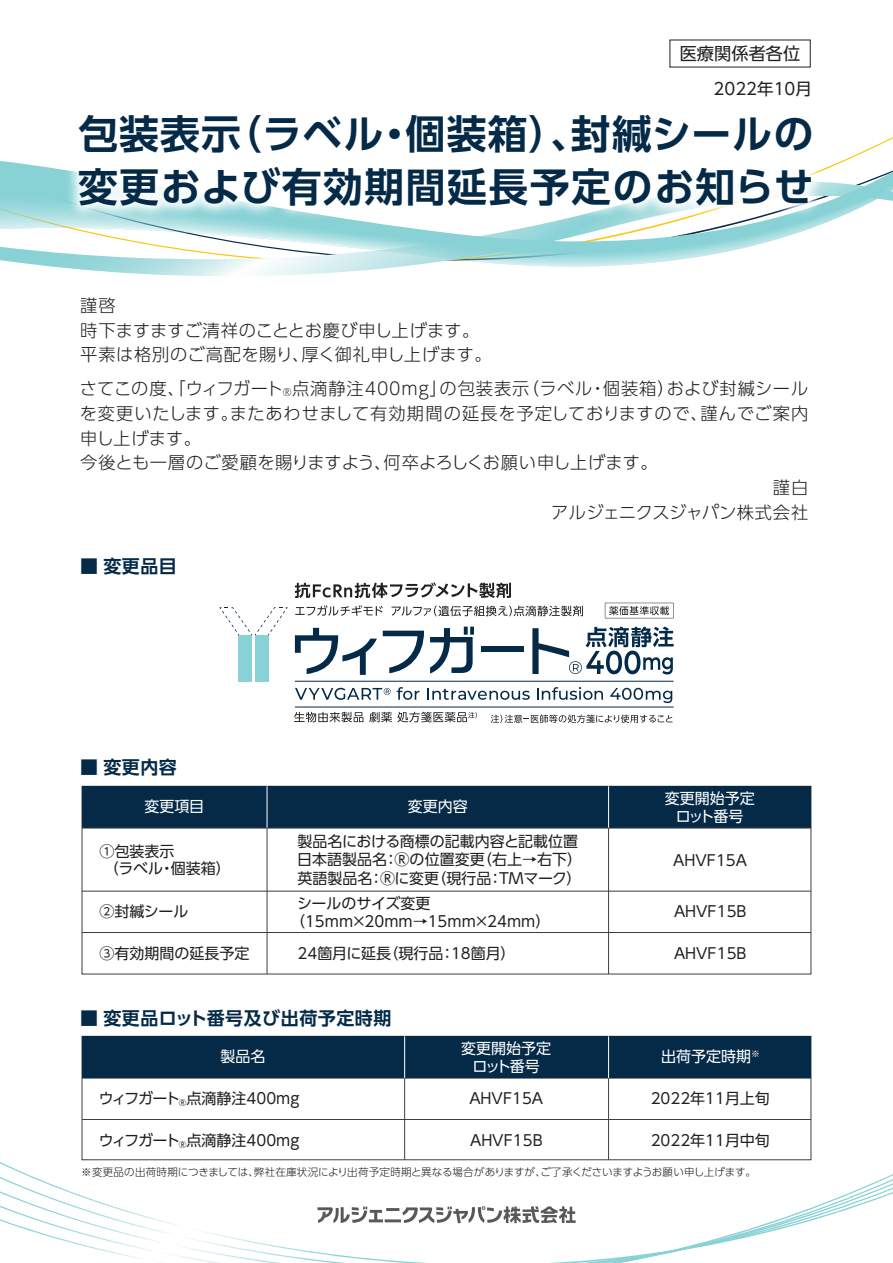
<style>
.page{position:relative;width:893px;height:1263px;background:#fff}
.page>*{position:absolute;margin:0;border:0;box-sizing:border-box;transform-origin:0 0}
.t1{font:700 39.75px/52.5px "UD Shin Go Pr 6 N De";letter-spacing:.035em;color:#042a48}
.t2{font:700 18px "UD Shin Go Pr 6 N De";letter-spacing:.03em;color:#042a48}
.t3{font:300 17.25px/24.8px "UD Shin Go Pr 6 N";letter-spacing:.02em;color:#231f20}
.t4{font:300 17.25px "UD Shin Go Pr 6 N";letter-spacing:.055em;color:#231f20}
.t5{font:300 17.25px "UD Shin Go Pr 6 N";letter-spacing:.05em;color:#231f20}
.t6{font:300 17.25px "UD Shin Go Pr 6 N";letter-spacing:-.005em;color:#231f20}
.t7{font:17.25px "UD Shin Go Pr 6 N";color:#231f20}
.t8{font:16.5px "UD Shin Go Pr 6 N";color:#231f20}
.t9{font:15px/18.8px "UD Shin Go Pr 6 N";color:#231f20}
.t10{font:15px/17.5px "UD Shin Go Pr 6 N";color:#fff;text-align:center}
.t11{font:300 10.5px "UD Shin Go Pr 6 N";letter-spacing:-.01em;color:#231f20}
.s1{font-size:10.05px}
</style>
<div class="page">
<svg style="left:0;top:137px;width:893px;height:139px"></svg>
<svg style="left:0;top:1174px;width:893px;height:89px"></svg>
<img style="left:61px;top:137px;width:769px;height:93px">
<img style="left:72px;top:137px;width:750px;height:87px">
<div style="left:82px;top:786px;width:729px;height:42px;background:#042a48"></div>
<hr style="left:82px;top:828px;width:729px;height:1px;background:#3e3e3f">
<hr style="left:82px;top:891px;width:729px;height:1px;background:#3e3e3f">
<hr style="left:82px;top:932px;width:729px;height:1px;background:#3e3e3f">
<hr style="left:608px;top:828px;width:1px;height:146px;background:#3e3e3f">
<hr style="left:267px;top:828px;width:1px;height:146px;background:#3e3e3f">
<hr style="left:608px;top:786px;width:1px;height:42px;background:#fff">
<hr style="left:267px;top:786px;width:1px;height:42px;background:#fff">
<hr style="left:82px;top:1078px;width:729px;height:1px;background:#3e3e3f">
<div style="left:82px;top:1036px;width:729px;height:42px;background:#042a48"></div>
<hr style="left:608px;top:1078px;width:1px;height:82px;background:#3e3e3f">
<hr style="left:404px;top:1078px;width:1px;height:82px;background:#3e3e3f">
<hr style="left:82px;top:1119px;width:729px;height:1px;background:#3e3e3f">
<hr style="left:608px;top:1036px;width:1px;height:42px;background:#fff">
<hr style="left:404px;top:1036px;width:1px;height:42px;background:#fff">
<svg style="left:317px;top:1206px;width:259px;height:17px"></svg>
<svg style="left:295px;top:582px;width:216px;height:16px"></svg>
<svg style="left:295px;top:605px;width:88px;height:11px"></svg>
<svg style="left:391px;top:606px;width:192px;height:10px"></svg>
<svg style="left:605px;top:603px;width:69px;height:15px"></svg>
<svg style="left:295px;top:628px;width:82px;height:47px"></svg>
<svg style="left:383px;top:631px;width:41px;height:42px"></svg>
<svg style="left:430px;top:627px;width:44px;height:46px"></svg>
<div style="left:481px;top:646px;width:42px;height:5px;background:#042a48"></div>
<svg style="left:532px;top:627px;width:142px;height:47px"></svg>
<svg style="left:295px;top:688px;width:96px;height:12px"></svg>
<svg style="left:397px;top:687px;width:22px;height:13px"></svg>
<svg style="left:427px;top:688px;width:103px;height:12px"></svg>
<svg style="left:537px;top:687px;width:66px;height:13px"></svg>
<svg style="left:610px;top:688px;width:62px;height:15px"></svg>
<hr style="left:295px;top:681px;width:379px;height:1px;background:#042a48">
<hr style="left:295px;top:707px;width:379px;height:1px;background:#042a48">
<div style="left:239px;top:635px;width:13px;height:46px;background:#88d2d6"></div>
<div style="left:255px;top:635px;width:13px;height:46px;background:#88d2d6"></div>
<svg style="left:219px;top:607px;width:69px;height:28px"></svg>
<svg style="left:294px;top:712px;width:69px;height:10px"></svg>
<svg style="left:369px;top:712px;width:108px;height:10px"></svg>
<svg style="left:491px;top:714px;width:181px;height:9px"></svg>
<p class="t7" style="left:680px;top:40px;width:122px">医療関係者各位</p>
<p class="t8" style="left:714px;top:75px;width:100px">2022年10月</p>
<h1 class="t1" style="left:78px;top:107px;width:737px">包装表示（ラベル・個装箱）、封緘シールの変更および有効期間延長予定のお知らせ</h1>
<p class="t3" style="left:80px;top:292px;width:413px">謹啓<br>時下ますますご清祥のこととお慶び申し上げます。平素は格別のご高配を賜り、厚く御礼申し上げます。</p>
<p class="t4" style="left:80px;top:375px;width:730px">さてこの度、「ウィフガート<span class="s1">®</span>点滴静注400mg」の包装表示（ラベル・個装箱）および封緘シール</p>
<p class="t5" style="left:80px;top:399px;width:730px">を変更いたします。またあわせまして有効期間の延長を予定しておりますので、謹んでご案内</p>
<p class="t3" style="left:80px;top:425px;width:122px">申し上げます。</p>
<p class="t3" style="left:80px;top:450px;width:579px">今後とも一層のご愛顧を賜りますよう、何卒よろしくお願い申し上げます。</p>
<p class="t3" style="left:773px;top:475px;width:37px">謹白</p>
<p class="t6" style="left:551px;top:498px;width:259px">アルジェニクスジャパン株式会社</p>
<p class="t2" style="left:80px;top:552px;width:98px">■ 変更品目</p>
<p class="t2" style="left:80px;top:753px;width:98px">■ 変更内容</p>
<p class="t10" style="left:144px;top:797px;width:61px">変更項目</p>
<p class="t10" style="left:408px;top:797px;width:61px">変更内容</p>
<p class="t10" style="left:665px;top:789px;width:91px">変更開始予定ロット番号</p>
<p class="t9" style="left:99px;top:842px;width:133px;line-height:17.5px">①包装表示<br>（ラベル・個装箱）</p>
<p class="t9" style="left:297px;top:831px;width:286px">製品名における商標の記載内容と記載位置日本語製品名：Ⓡの位置変更（右上→右下）英語製品名：Ⓡに変更（現行品：TMマーク）</p>
<p class="t9" style="left:290px;top:893px;width:262px;text-indent:7px">シールのサイズ変更（15mm×20mm→15mm×24mm）</p>
<p class="t9" style="left:99px;top:902px;width:90px">②封緘シール</p>
<p class="t9" style="left:99px;top:943px;width:152px">③有効期間の延長予定</p>
<p class="t9" style="left:298px;top:944px;width:219px">24箇月に延長（現行品：18箇月）</p>
<p class="t2" style="left:80px;top:1004px;width:313px">■ 変更品ロット番号及び出荷予定時期</p>
<p class="t10" style="left:220px;top:1047px;width:46px">製品名</p>
<p class="t9" style="left:99px;top:1089px;width:202px">ウィフガート<sub>®</sub>点滴静注400mg</p>
<p class="t9" style="left:99px;top:1130px;width:202px">ウィフガート<sub>®</sub>点滴静注400mg</p>
<p class="t10" style="left:461px;top:1039px;width:91px">変更開始予定</p>
<p class="t10" style="left:472px;top:1057px;width:69px">ロット番号</p>
<p class="t9" style="left:469px;top:1089px;width:75px">AHVF15A</p>
<p class="t9" style="left:470px;top:1130px;width:74px">AHVF15B</p>
<p class="t9" style="left:673px;top:850px;width:75px">AHVF15A</p>
<p class="t9" style="left:674px;top:902px;width:74px">AHVF15B</p>
<p class="t9" style="left:674px;top:943px;width:74px">AHVF15B</p>
<p class="t10" style="left:661px;top:1047px;width:100px">出荷予定時期<sup>※</sup></p>
<p class="t9" style="left:651px;top:1089px;width:121px">2022年11月上旬</p>
<p class="t9" style="left:651px;top:1130px;width:121px">2022年11月中旬</p>
<p class="t11" style="left:81px;top:1163px;width:676px">※変更品の出荷時期につきましては、弊社在庫状況により出荷予定時期と異なる場合がありますが、ご了承くださいますようお願い申し上げます。</p>
</div>
